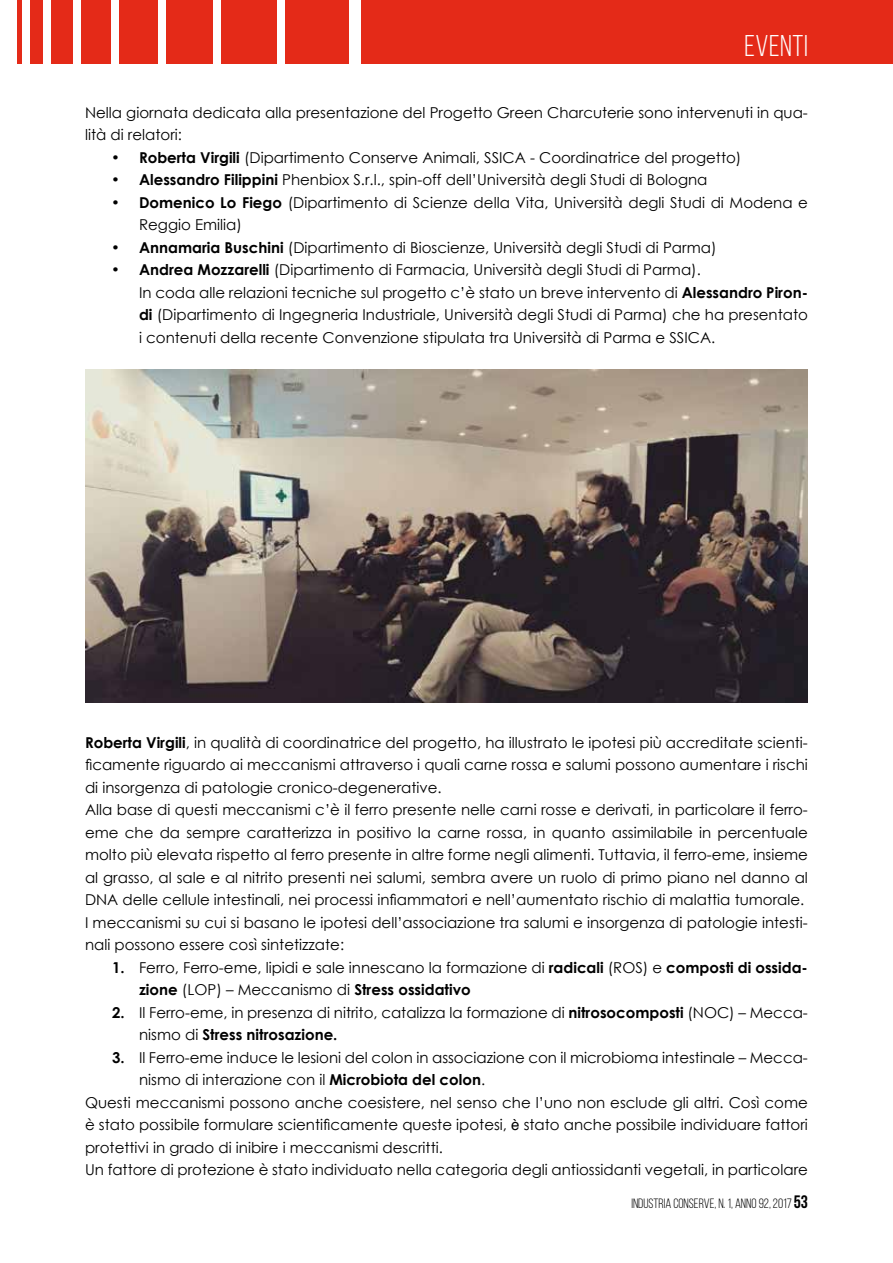
<style>
.page{position:relative;width:893px;height:1263px;background:#fff}
.page>*{position:absolute;margin:0;border:0;box-sizing:border-box;transform-origin:0 0}
.t1{font:30px "Bebas Neue";letter-spacing:.02em;color:#fff}
.t2{font:15px/22.5px "Century Gothic";color:#000}
.t3{font:13.5px "Bebas Neue";color:#000}
.s1{font-weight:700}
.s2{font-family:"Helvetica"}
.s3{font-weight:700;font-size:18px}
</style>
<div class="page">
<div style="left:361px;top:0;width:532px;height:64px;background:#e42a18"></div>
<div style="left:285px;top:0;width:64px;height:64px;background:#e42a18"></div>
<div style="left:221px;top:0;width:55px;height:64px;background:#e42a18"></div>
<div style="left:166px;top:0;width:47px;height:64px;background:#e42a18"></div>
<div style="left:119px;top:0;width:38px;height:64px;background:#e42a18"></div>
<div style="left:81px;top:0;width:30px;height:64px;background:#e42a18"></div>
<div style="left:51px;top:0;width:21px;height:64px;background:#e42a18"></div>
<div style="left:30px;top:0;width:13px;height:64px;background:#e42a18"></div>
<hr style="left:17px;top:0;width:4px;height:64px;background:#e42a18">
<img style="left:86px;top:369px;width:721px;height:334px">
<h1 class="t1" style="left:744px;top:30px;width:65px">EVENTI</h1>
<p class="t2" style="left:85px;top:101px;width:724px">Nella giornata dedicata alla presentazione del Progetto Green Charcuterie sono intervenuti in qua&shy;lità di relatori:</p>
<p class="t2" style="left:112px;top:146px;width:631px">• <span class="s1">Roberta Virgili</span> (Dipartimento Conserve Animali, SSICA - Coordinatrice del progetto)</p>
<p class="t2" style="left:112px;top:168px;width:597px">• <span class="s1">Alessandro Filippini</span> Phenbiox S.r.l., spin-off dell’Università degli Studi di Bologna</p>
<p class="t2" style="left:139px;top:191px;width:670px;text-indent:-27px">• <span class="s1">Domenico Lo Fiego</span> (Dipartimento di Scienze della Vita, Università degli Studi di Modena e<br>Reggio Emilia)</p>
<p class="t2" style="left:112px;top:236px;width:606px">• <span class="s1">Annamaria Buschini</span> (Dipartimento di Bioscienze, Università degli Studi di Parma)</p>
<p class="t2" style="left:139px;top:258px;width:670px;text-indent:-27px">• <span class="s1">Andrea Mozzarelli</span> (Dipartimento di Farmacia, Università degli Studi di Parma).<br>In coda alle relazioni tecniche sul progetto c’è stato un breve intervento di <span class="s1">Alessandro Piron&shy;di</span> (Dipartimento di Ingegneria Industriale, Università degli Studi di Parma) che ha presentato i contenuti della recente Convenzione stipulata tra Università di Parma e SSICA.</p>
<p class="t2" style="left:85px;top:731px;width:724px"><span class="s1">Roberta Virgili</span>, in qualità di coordinatrice del progetto, ha illustrato le ipotesi più accreditate scienti&shy;ficamente riguardo ai meccanismi attraverso i quali carne rossa e salumi possono aumentare i rischi di insorgenza di patologie cronico-degenerative.<br>Alla base di questi meccanismi c’è il ferro presente nelle carni rosse e derivati, in particolare il ferro&shy;eme che da sempre caratterizza in positivo la carne rossa, in quanto assimilabile in percentuale molto più elevata rispetto al ferro presente in altre forme negli alimenti. Tuttavia, il ferro-eme, insieme al grasso, al sale e al nitrito presenti nei salumi, sembra avere un ruolo di primo piano nel danno al DNA delle cellule intestinali, nei processi infiammatori e nell’aumentato rischio di malattia tumorale.<br>I meccanismi su cui si basano le ipotesi dell’associazione tra salumi e insorgenza di patologie intesti&shy;nali possono essere così sintetizzate:</p>
<p class="t2" style="left:139px;top:956px;width:670px;text-indent:-27px"><span class="s1">1.</span> Ferro, Ferro-eme, lipidi e sale innescano la formazione di <span class="s1">radicali</span> (ROS) e <span class="s1">composti di ossida&shy;zione</span> (LOP) – Meccanismo di <span class="s1">Stress ossidativo</span></p>
<p class="t2" style="left:139px;top:1001px;width:670px;text-indent:-27px"><span class="s1">2.</span> Il Ferro-eme, in presenza di nitrito, catalizza la formazione di <span class="s1">nitrosocomposti</span> (NOC) – Mecca&shy;nismo di <span class="s1">Stress nitrosazione.</span></p>
<p class="t2" style="left:112px;top:1046px;width:697px"><span class="s1">3.</span> Il Ferro-eme induce le lesioni del colon in associazione con il microbioma intestinale – Mecca-</p>
<p class="t2" style="left:139px;top:1068px;width:348px">nismo di interazione con il <span class="s1">Microbiota del colon</span>.</p>
<p class="t2" style="left:85px;top:1091px;width:724px">Questi meccanismi possono anche coesistere, nel senso che l’uno non esclude gli altri. Così come</p>
<p class="t2" style="left:85px;top:1113px;width:724px">è stato possibile formulare scientificamente queste ipotesi, <span class="s2">è</span> stato anche possibile individuare fattori</p>
<p class="t2" style="left:85px;top:1136px;width:359px">protettivi in grado di inibire i meccanismi descritti.</p>
<p class="t2" style="left:85px;top:1158px;width:724px">Un fattore di protezione è stato individuato nella categoria degli antiossidanti vegetali, in particolare</p>
<p class="t3" style="left:631px;top:1196px;width:178px">INDUSTRIA CONSERVE, N. 1, ANNO 92, 2017<span class="s3">53</span></p>
</div>
